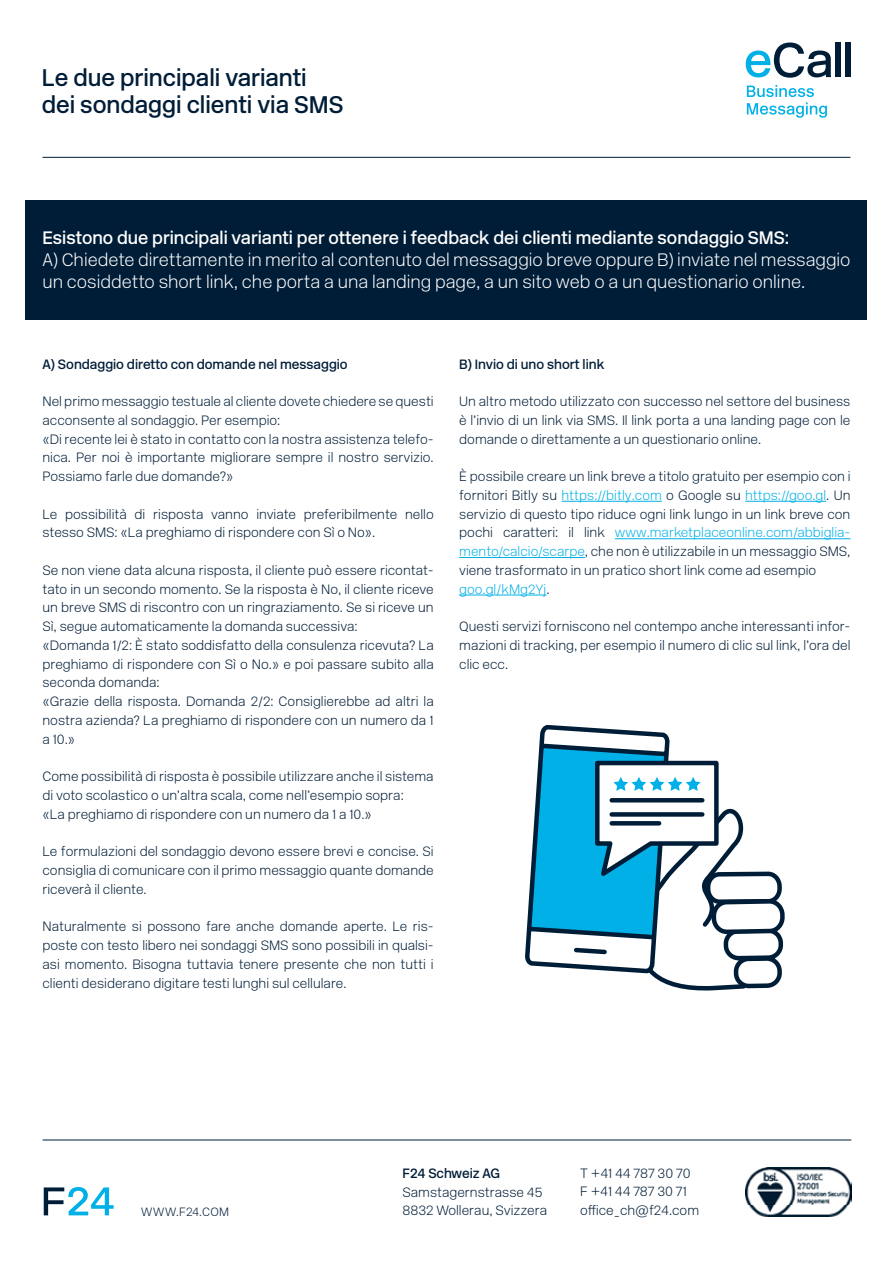
<style>
.page{position:relative;width:893px;height:1263px;background:#fff}
.page>*{position:absolute;margin:0;border:0;box-sizing:border-box;transform-origin:0 0}
.t1{font:500 24px/27px "New Rail Alphabet";letter-spacing:-.005em;color:#001d37}
.t2{font:18px/21.6px "New Rail Alphabet White";color:#fff}
.t3{font:500 18px "New Rail Alphabet";color:#fff}
.t4{font:13.5px/18.8px "New Rail Alphabet White";color:#001d37}
.t5{font:500 13.5px "New Rail Alphabet";color:#001d37}
.t6{font:12px "New Rail Alphabet White";letter-spacing:.03em;color:#001d37}
.s1{color:#00b0e6}
</style>
<div class="page">
<div style="left:26px;top:200px;width:841px;height:120px;background:#001d37"></div>
<div style="left:845px;top:43px;width:5px;height:34px;background:#001d37"></div>
<svg style="left:746px;top:43px;width:85px;height:35px"></svg>
<div style="left:836px;top:43px;width:5px;height:34px;background:#001d37"></div>
<svg style="left:747px;top:85px;width:80px;height:33px"></svg>
<hr style="left:43px;top:157px;width:807px;height:1px;background:#001d37">
<hr style="left:561px;top:501px;width:101px;height:1px;background:#00b0e6">
<hr style="left:745px;top:501px;width:81px;height:1px;background:#00b0e6">
<hr style="left:615px;top:538px;width:235px;height:1px;background:#00b0e6">
<hr style="left:459px;top:557px;width:126px;height:1px;background:#00b0e6">
<hr style="left:459px;top:595px;width:87px;height:1px;background:#00b0e6">
<svg style="left:704px;top:500px;width:81px;height:717px"></svg>
<svg style="left:525px;top:725px;width:260px;height:270px"></svg>
<svg style="left:612px;top:821px;width:47px;height:4px"></svg>
<hr style="left:43px;top:1139px;width:808px;height:1px;background:#001d37">
<svg style="left:44px;top:1187px;width:70px;height:28px"></svg>
<img style="left:745px;top:1167px;width:106px;height:49px">
<h1 class="t1" style="left:42px;top:64px;width:303px">Le due principali varianti dei sondaggi clienti via SMS</h1>
<h2 class="t3" style="left:43px;top:226px;width:748px">Esistono due principali varianti per ottenere i feedback dei clienti mediante sondaggio SMS:</h2>
<h2 class="t2" style="left:43px;top:249px;width:810px">A) Chiedete direttamente in merito al contenuto del messaggio breve oppure B) inviate nel messaggio un cosiddetto short link, che porta a una landing page, a un sito web o a un questionario online.</h2>
<p class="t5" style="left:43px;top:355px;width:307px">A) Sondaggio diretto con domande nel messaggio</p>
<p class="t4" style="left:43px;top:392px;width:393px">Nel primo messaggio testuale al cliente dovete chiedere se questi acconsente al sondaggio. Per esempio:<br>«Di recente lei è stato in contatto con la nostra assistenza telefo&shy;nica. Per noi è importante migliorare sempre il nostro servizio.<br>Possiamo farle due domande?»</p>
<p class="t4" style="left:43px;top:504px;width:393px">Le possibilità di risposta vanno inviate preferibilmente nello stesso SMS: «La preghiamo di rispondere con Sì o No».</p>
<p class="t4" style="left:43px;top:561px;width:393px">Se non viene data alcuna risposta, il cliente può essere ricontat&shy;tato in un secondo momento. Se la risposta è No, il cliente riceve un breve SMS di riscontro con un ringraziamento. Se si riceve un Sì, segue automaticamente la domanda successiva:<br>«Domanda 1/2: È stato soddisfatto della consulenza ricevuta? La preghiamo di rispondere con Sì o No.» e poi passare subito alla seconda domanda:<br>«Grazie della risposta. Domanda 2/2: Consiglierebbe ad altri la nostra azienda? La preghiamo di rispondere con un numero da 1 a 10.»</p>
<p class="t4" style="left:43px;top:767px;width:393px">Come possibilità di risposta è possibile utilizzare anche il sistema di voto scolastico o un’altra scala, come nell’esempio sopra:<br>«La preghiamo di rispondere con un numero da 1 a 10.»</p>
<p class="t4" style="left:43px;top:842px;width:393px;text-align:justify">Le formulazioni del sondaggio devono essere brevi e concise. Si consiglia di comunicare con il primo messaggio quante domande riceverà il cliente.</p>
<p class="t4" style="left:43px;top:917px;width:393px;text-align:justify">Naturalmente si possono fare anche domande aperte. Le ris&shy;poste con testo libero nei sondaggi SMS sono possibili in qualsi&shy;asi momento. Bisogna tuttavia tenere presente che non tutti i clienti desiderano digitare testi lunghi sul cellulare.</p>
<p class="t5" style="left:459px;top:355px;width:147px">B) Invio di uno short link</p>
<p class="t4" style="left:459px;top:392px;width:393px;text-align:justify">Un altro metodo utilizzato con successo nel settore del business è l’invio di un link via SMS. Il link porta a una landing page con le domande o direttamente a un questionario online.</p>
<p class="t4" style="left:459px;top:467px;width:393px">È possibile creare un link breve a titolo gratuito per esempio con i fornitori Bitly su <span class="s1">https://bitly.com</span> o Google su <span class="s1">https://goo.gl</span>. Un servizio di questo tipo riduce ogni link lungo in un link breve con pochi caratteri: il link <span class="s1">www.marketplaceonline.com/abbiglia&shy;mento/calcio/scarpe</span>, che non è utilizzabile in un messaggio SMS, viene trasformato in un pratico short link come ad esempio <span class="s1">goo.gl/kMg2Yj</span>.</p>
<p class="t4" style="left:459px;top:617px;width:393px;text-align:justify">Questi servizi forniscono nel contempo anche interessanti infor&shy;mazioni di tracking, per esempio il numero di clic sul link, l’ora del clic ecc.</p>
<p class="t5" style="left:403px;top:1164px;width:99px">F24 Schweiz AG</p>
<p class="t4" style="left:403px;top:1182px;width:146px">Samstagernstrasse 45<br>8832 Wollerau, Svizzera</p>
<p class="t4" style="left:580px;top:1163px;width:112px">T +41 44 787 30 70<br>F +41 44 787 30 71</p>
<p class="t6" style="left:141px;top:1204px;width:90px">WWW.F24.COM</p>
<p class="t4" style="left:580px;top:1201px;width:121px">office_ch@f24.com</p>
</div>
